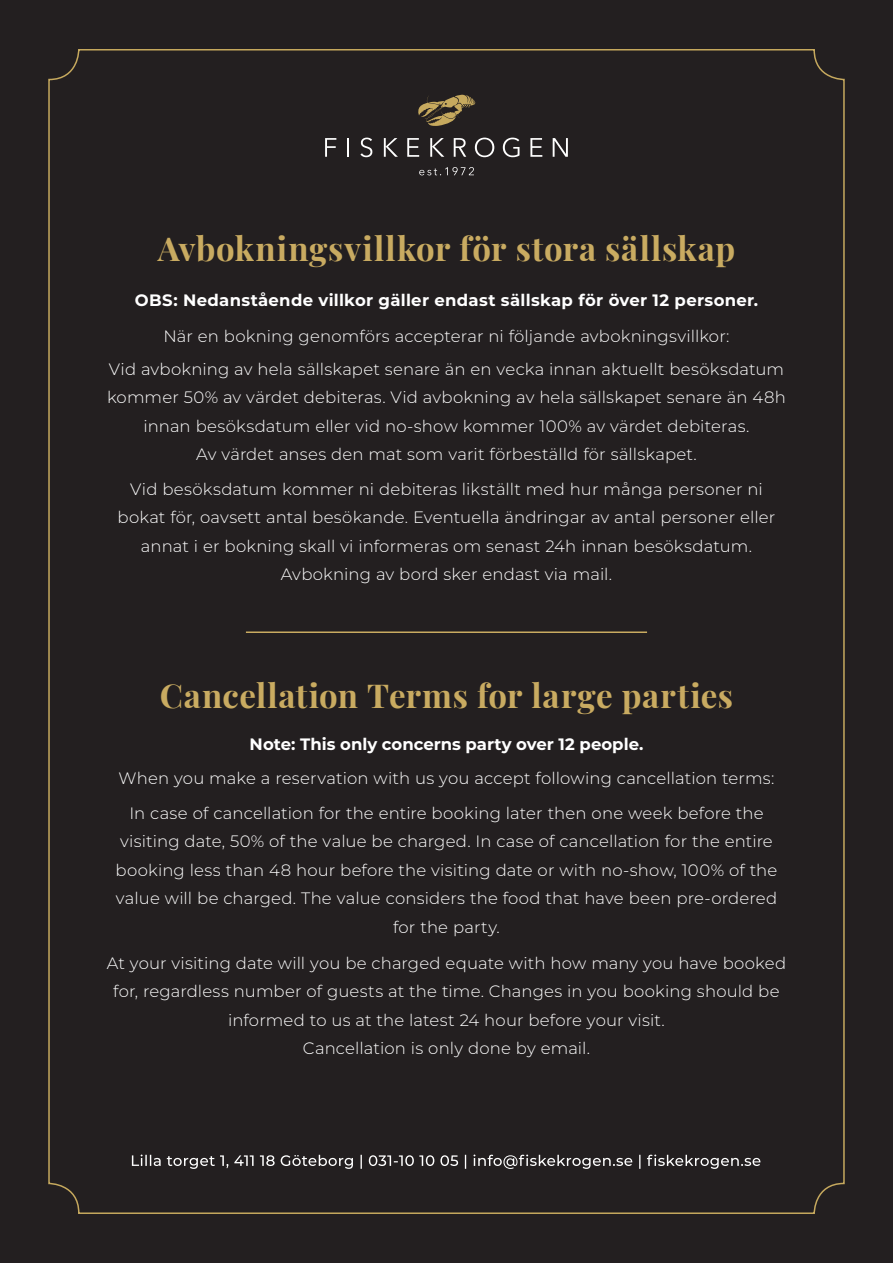
<style>
.page{position:relative;width:893px;height:1263px;background:#231f20}
.page>*{position:absolute;margin:0;border:0;box-sizing:border-box;transform-origin:0 0}
.t1{font:700 33px "Playfair Display";letter-spacing:.02em;color:#c9ab61}
.t2{font:300 16.5px/28.5px "Montserrat";letter-spacing:.01em;color:#fff;text-align:center}
.t3{font:700 16.5px "Montserrat";letter-spacing:.015em;color:#fff}
</style>
<div class="page">
<svg style="left:419px;top:167px;width:55px;height:8px"></svg>
<svg style="left:418px;top:94px;width:58px;height:32px"></svg>
<svg style="left:325px;top:138px;width:11px;height:19px"></svg>
<svg style="left:347px;top:138px;width:2px;height:19px"></svg>
<svg style="left:360px;top:138px;width:12px;height:19px"></svg>
<svg style="left:384px;top:138px;width:14px;height:19px"></svg>
<svg style="left:407px;top:138px;width:12px;height:19px"></svg>
<svg style="left:430px;top:138px;width:14px;height:19px"></svg>
<svg style="left:454px;top:138px;width:12px;height:19px"></svg>
<svg style="left:475px;top:138px;width:19px;height:19px"></svg>
<svg style="left:503px;top:138px;width:16px;height:19px"></svg>
<svg style="left:530px;top:138px;width:12px;height:19px"></svg>
<svg style="left:553px;top:138px;width:15px;height:19px"></svg>
<svg style="left:132px;top:1154px;width:628px;height:15px"></svg>
<hr style="left:246px;top:631px;width:401px;height:2px;background:#c9ab61">
<h1 class="t1" style="left:158px;top:222px;width:579px">Avbokningsvillkor för stora sällskap</h1>
<p class="t3" style="left:135px;top:288px;width:625px">OBS: Nedanstående villkor gäller endast sällskap för över 12 personer.</p>
<p class="t2" style="left:109px;top:319px;width:677px;line-height:33px">När en bokning genomförs accepterar ni följande avbokningsvillkor:<br>Vid avbokning av hela sällskapet senare än en vecka innan aktuellt besöksdatum</p>
<p class="t2" style="left:107px;top:383px;width:680px">kommer 50% av värdet debiteras. Vid avbokning av hela sällskapet senare än 48h innan besöksdatum eller vid no-show kommer 100% av värdet debiteras.<br>Av värdet anses den mat som varit förbeställd för sällskapet.</p>
<p class="t2" style="left:118px;top:474px;width:659px">Vid besöksdatum kommer ni debiteras likställt med hur många personer ni bokat för, oavsett antal besökande. Eventuella ändringar av antal personer eller annat i er bokning skall vi informeras om senast 24h innan besöksdatum.<br>Avbokning av bord sker endast via mail.</p>
<h1 class="t1" style="left:160px;top:669px;width:575px">Cancellation Terms for large parties</h1>
<p class="t3" style="left:250px;top:732px;width:395px">Note: This only concerns party over 12 people.</p>
<p class="t2" style="left:119px;top:761px;width:657px;line-height:34.5px">When you make a reservation with us you accept following cancellation terms:<br>In case of cancellation for the entire booking later then one week before the</p>
<p class="t2" style="left:116px;top:827px;width:663px">visiting date, 50% of the value be charged. In case of cancellation for the entire booking less than 48 hour before the visiting date or with no-show, 100% of the value will be charged. The value considers the food that have been pre-ordered for the party.</p>
<p class="t2" style="left:107px;top:948px;width:681px">At your visiting date will you be charged equate with how many you have booked for, regardless number of guests at the time. Changes in you booking should be informed to us at the latest 24 hour before your visit.<br>Cancellation is only done by email.</p>
</div>
